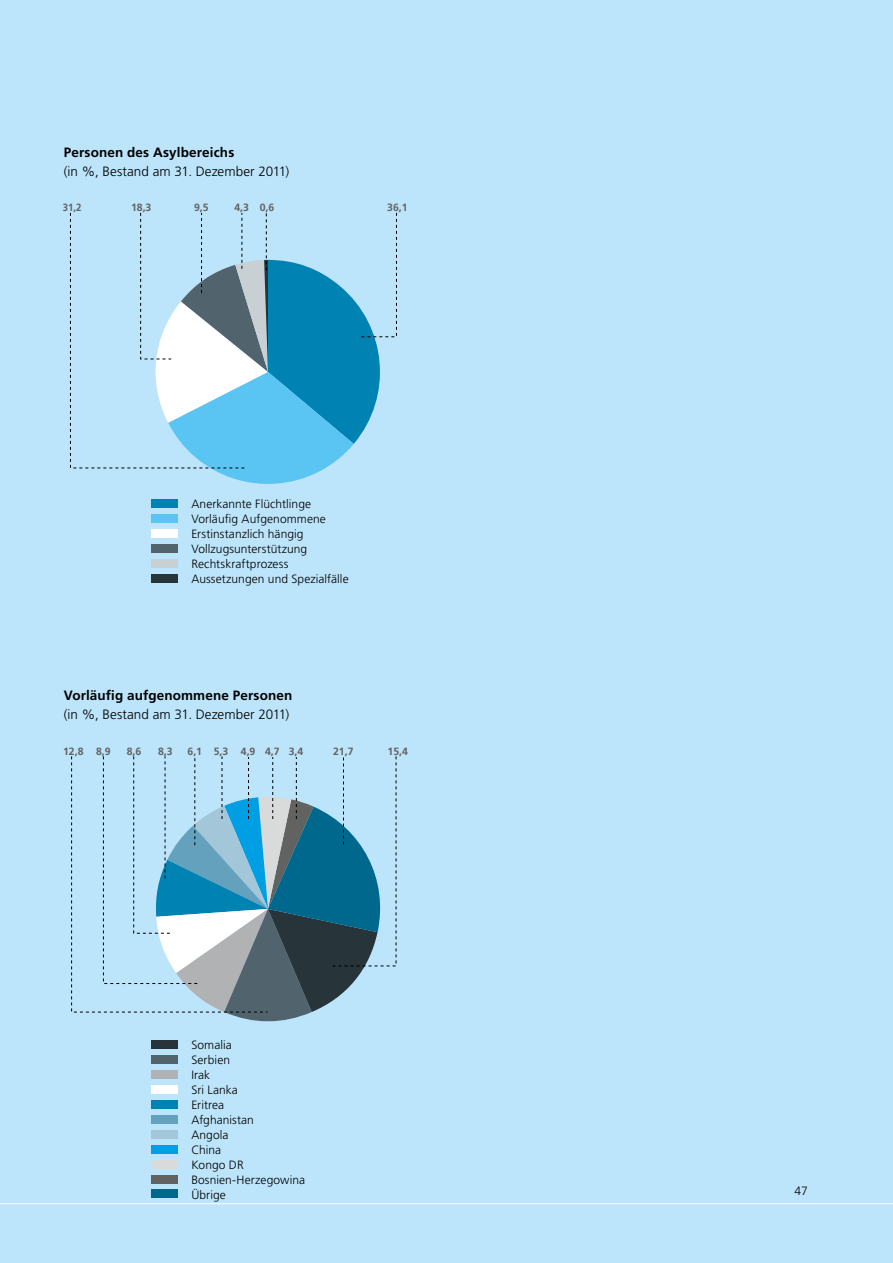
<style>
.page{position:relative;width:893px;height:1263px;background:#bce4fa}
.page>*{position:absolute;margin:0;border:0;box-sizing:border-box;transform-origin:0 0}
.t1{font:300 13.5px "Frutiger LT Std";color:#000}
.t2{font:700 13.5px "Frutiger LT Std";letter-spacing:.01em;color:#000}
.t3{font:300 12px/15px "Frutiger LT Std";letter-spacing:.005em;color:#000}
.t4{font:700 10.5px "Frutiger LT Std";color:#626261}
.t5{font:700 10.5px "Frutiger LT Std";color:#626261;scale:.92 1}
</style>
<div class="page">
<hr style="left:0;top:1203px;width:893px;height:1px;background:#fff">
<div style="left:151px;top:544px;width:27px;height:9px;background:#51636c"></div>
<div style="left:151px;top:559px;width:27px;height:9px;background:#c8d0d4"></div>
<div style="left:151px;top:529px;width:27px;height:9px;background:#fff"></div>
<div style="left:151px;top:514px;width:27px;height:8px;background:#5ac5f2"></div>
<div style="left:151px;top:499px;width:27px;height:9px;background:#0082b3"></div>
<div style="left:151px;top:574px;width:27px;height:9px;background:#273439"></div>
<svg style="left:70px;top:212px;width:327px;height:272px"></svg>
<div style="left:152px;top:1085px;width:26px;height:8px;background:#fff"></div>
<div style="left:152px;top:1100px;width:26px;height:8px;background:#0082b3"></div>
<div style="left:152px;top:1070px;width:26px;height:8px;background:#b1b2b3"></div>
<div style="left:152px;top:1055px;width:26px;height:8px;background:#51636c"></div>
<div style="left:152px;top:1040px;width:26px;height:8px;background:#273439"></div>
<div style="left:152px;top:1189px;width:26px;height:9px;background:#00678d"></div>
<div style="left:152px;top:1175px;width:26px;height:8px;background:#626261"></div>
<div style="left:152px;top:1160px;width:26px;height:8px;background:#d9dada"></div>
<div style="left:152px;top:1145px;width:26px;height:8px;background:#009ee3"></div>
<div style="left:152px;top:1130px;width:26px;height:8px;background:#a4c6d9"></div>
<div style="left:152px;top:1115px;width:26px;height:8px;background:#64a1bd"></div>
<svg style="left:71px;top:756px;width:32px;height:256px"></svg>
<svg style="left:103px;top:756px;width:293px;height:266px"></svg>
<p class="t2" style="left:64px;top:145px;width:172px">Personen des Asylbereichs</p>
<p class="t1" style="left:64px;top:164px;width:227px">(in %, Bestand am 31. Dezember 2011)</p>
<p class="t5" style="left:63px;top:201px;width:22px">31,2</p>
<p class="t4" style="left:131px;top:201px;width:22px">18,3</p>
<p class="t4" style="left:194px;top:201px;width:16px">9,5</p>
<p class="t4" style="left:234px;top:201px;width:41px">4,3 0,6</p>
<p class="t4" style="left:387px;top:201px;width:22px">36,1</p>
<p class="t3" style="left:191px;top:497px;width:159px">Anerkannte Flüchtlinge<br>Vorläufig Aufgenommene<br>Erstinstanzlich hängig<br>Vollzugsunterstützung<br>Rechtskraftprozess<br>Aussetzungen und Spezialfälle</p>
<p class="t2" style="left:64px;top:687px;width:230px">Vorläufig aufgenommene Personen</p>
<p class="t1" style="left:64px;top:706px;width:227px">(in %, Bestand am 31. Dezember 2011)</p>
<p class="t4" style="left:63px;top:745px;width:49px">12,8 8,9</p>
<p class="t4" style="left:127px;top:745px;width:16px">8,6</p>
<p class="t4" style="left:158px;top:745px;width:16px">8,3</p>
<p class="t4" style="left:188px;top:745px;width:117px">6,1 5,3 4,9 4,7 3,4</p>
<p class="t4" style="left:333px;top:745px;width:22px">21,7</p>
<p class="t4" style="left:388px;top:745px;width:22px">15,4</p>
<p class="t3" style="left:191px;top:1038px;width:115px">Somalia<br>Serbien<br>Irak<br>Sri Lanka<br>Eritrea<br>Afghanistan<br>Angola<br>China<br>Kongo DR<br>Bosnien-Herzegowina<br>Übrige</p>
<p class="t3" style="left:795px;top:1184px;width:15px">47</p>
</div>
